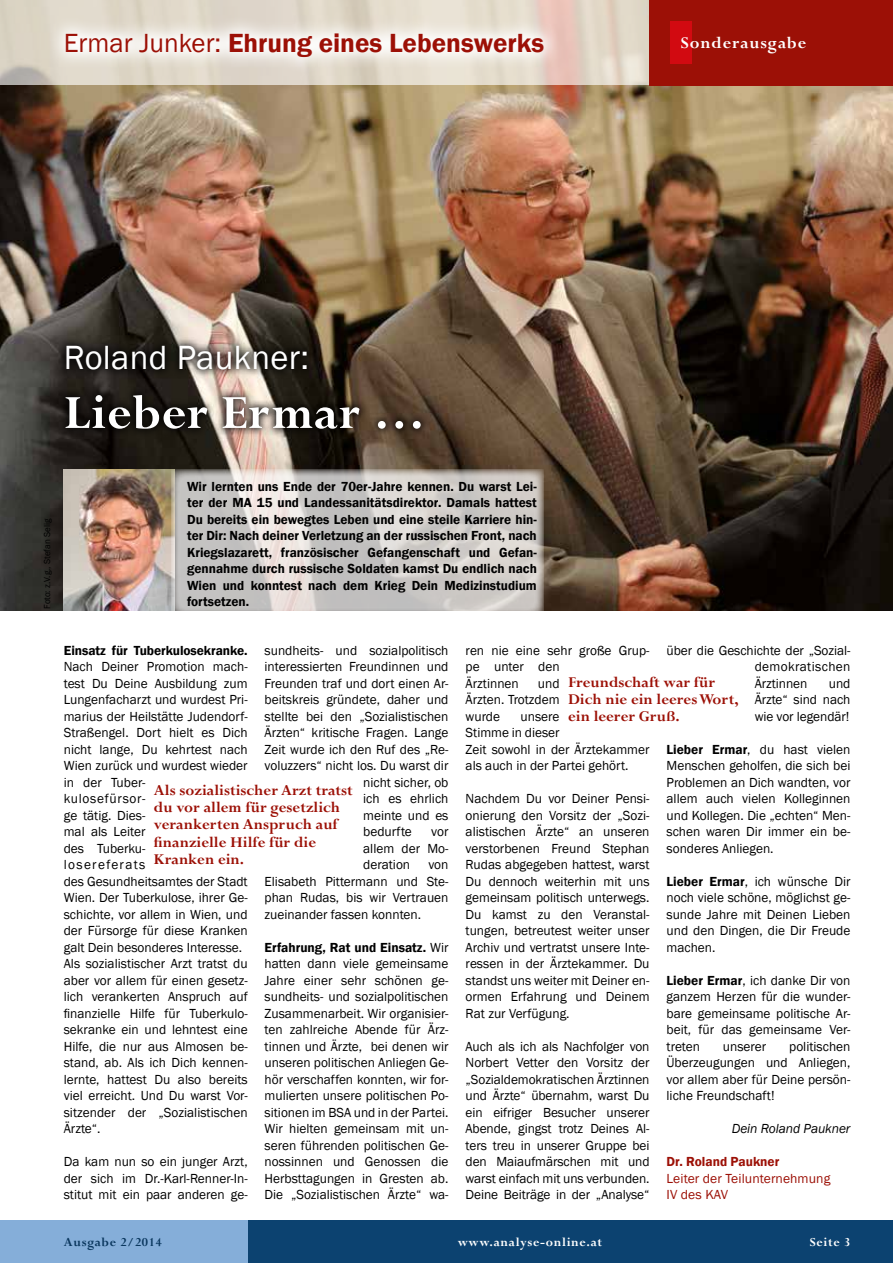
<style>
.page{position:relative;width:893px;height:1263px;background:#fff}
.page>*{position:absolute;margin:0;border:0;box-sizing:border-box;transform-origin:0 0}
.t1{font:700 52.5px "Perpetua Std";letter-spacing:.01em;color:#fff}
.t2{font:34.5px "Franklin Gothic";letter-spacing:.01em;color:#fff}
.t3{font:600 27px "Franklin Gothic";color:#9c1006}
.t4{font:700 18px "Perpetua Std";letter-spacing:.05em;color:#fff}
.t5{font:700 16.5px/17.2px "Perpetua Std";color:#9c1006}
.t6{font:13.5px/16.5px "Franklin Gothic";color:#000;text-align:justify}
.t7{font:600 13.5px/16.5px "Franklin Gothic";color:#000;text-align:justify}
.t8{font:13.5px/16.5px "Franklin Gothic";letter-spacing:.005em;color:#9c1006}
.t9{font:700 13.5px "Perpetua Std";letter-spacing:.05em;color:#fff}
.t10{font:italic 13.5px "Franklin Gothic";letter-spacing:-.005em;color:#000}
.t11{font:600 13.5px "Franklin Gothic";color:#9c1006}
.t12{font:700 13.5px "Perpetua Std";letter-spacing:.05em;color:#0a375e}
.t13{font:9px "Franklin Gothic";color:#000}
.s1{font-weight:400}
.s2{font-weight:600}
</style>
<div class="page">
<div style="left:0;top:1220px;width:893px;height:43px;background:#0c4270"></div>
<div style="left:0;top:1220px;width:248px;height:43px;background:#85aed9"></div>
<img style="left:0;top:85px;width:893px;height:526px">
<img style="left:64px;top:469px;width:107px;height:141px">
<svg style="left:171px;top:469px;width:373px;height:142px;background:#cdc9c6"></svg>
<svg style="left:0;top:0;width:649px;height:85px;background:#dfd4c6"></svg>
<div style="left:649px;top:0;width:244px;height:85px;background:#9c1006"></div>
<svg style="left:47px;top:16px;width:514px;height:59px"></svg>
<div style="left:671px;top:21px;width:21px;height:43px;background:#d20a11"></div>
<svg style="left:57px;top:337px;width:372px;height:101px;background:#443a31"></svg>
<h3 class="t3" style="left:64px;top:26px;width:482px"><span class="s1">Ermar Junker:</span> Ehrung eines Lebenswerks</h3>
<h3 class="t4" style="left:681px;top:33px;width:127px">Sonderausgabe</h3>
<h2 class="t2" style="left:64px;top:336px;width:247px">Roland Paukner:</h2>
<h1 class="t1" style="left:64px;top:385px;width:363px">Lieber Ermar …</h1>
<p class="t13" style="left:42px;top:609px;width:91px;rotate:-90deg">Foto: z.V.g., Stefan Selig</p>
<p class="t7" style="left:187px;top:478px;width:351px">Wir lernten uns Ende der 70er-Jahre kennen. Du warst Lei&shy;ter der MA 15 und Landessanitätsdirektor. Damals hattest Du bereits ein bewegtes Leben und eine steile Karriere hin&shy;ter Dir: Nach deiner Verletzung an der russischen Front, nach Kriegslazarett, französischer Gefangenschaft und Gefan&shy;gennahme durch russische Soldaten kamst Du endlich nach Wien und konntest nach dem Krieg Dein Medizinstudium fortsetzen.</p>
<p class="t7" style="left:64px;top:642px;width:185px">Einsatz für Tuberkulosekranke.</p>
<p class="t6" style="left:64px;top:659px;width:185px;text-align:left">Nach Deiner Promotion mach&shy;test Du Deine Ausbildung zum<br>Lungenfacharzt und wurdest Pri&shy;marius der Heilstätte Judendorf-<br>Straßengel. Dort hielt es Dich nicht lange, Du kehrtest nach<br>Wien zurück und wurdest wieder in der Tuber-<br>kulosefürsor-<br>ge tätig. Dies-<br>mal als Leiter<br>des Tuberku-<br>losereferats<br>des Gesundheitsamtes der Stadt<br>Wien. Der Tuberkulose, ihrer Ge&shy;schichte, vor allem in Wien, und der Fürsorge für diese Kranken galt Dein besonderes Interesse.<br>Als sozialistischer Arzt tratst du aber vor allem für einen gesetz&shy;lich verankerten Anspruch auf finanzielle Hilfe für Tuberkulo&shy;sekranke ein und lehntest eine<br>Hilfe, die nur aus Almosen be&shy;stand, ab. Als ich Dich kennen&shy;lernte, hattest Du also bereits viel erreicht. Und Du warst Vor&shy;sitzender der „Sozialistischen<br>Ärzte“.</p>
<p class="t6" style="left:64px;top:1154px;width:185px">Da kam nun so ein junger Arzt, der sich im Dr.-Karl-Renner-In&shy;stitut mit ein paar anderen ge-</p>
<p class="t6" style="left:265px;top:642px;width:185px">sundheits- und sozialpolitisch</p>
<p class="t6" style="left:265px;top:659px;width:185px">interessierten Freundinnen und</p>
<p class="t6" style="left:265px;top:675px;width:185px">Freunden traf und dort einen Ar-</p>
<p class="t6" style="left:265px;top:692px;width:185px">beitskreis gründete, daher und</p>
<p class="t6" style="left:265px;top:708px;width:185px">stellte bei den „Sozialistischen</p>
<p class="t6" style="left:265px;top:725px;width:185px">Ärzten“ kritische Fragen. Lange</p>
<p class="t6" style="left:265px;top:741px;width:185px">Zeit wurde ich den Ruf des „Re-</p>
<p class="t6" style="left:265px;top:758px;width:185px">voluzzers“ nicht los. Du warst dir</p>
<p class="t6" style="left:363px;top:774px;width:87px">nicht sicher, ob</p>
<p class="t6" style="left:363px;top:791px;width:87px">ich es ehrlich</p>
<p class="t6" style="left:363px;top:807px;width:87px">meinte und es</p>
<p class="t6" style="left:363px;top:824px;width:50px">bedurfte</p>
<p class="t5" style="left:154px;top:782px;width:200px">Als sozialistischer Arzt tratst du vor allem für gesetzlich verankerten Anspruch auf finanzielle Hilfe für die<br>Kranken ein.</p>
<p class="t6" style="left:363px;top:824px;width:87px;text-indent:68px">vor allem der Mo&shy;deration</p>
<p class="t6" style="left:265px;top:857px;width:185px;text-indent:164px">von Elisabeth Pittermann und Ste&shy;phan Rudas, bis wir Vertrauen zueinander fassen konnten.</p>
<p class="t6" style="left:265px;top:939px;width:185px"><span class="s2">Erfahrung, Rat und Einsatz.</span> Wir hatten dann viele gemeinsame Jahre einer sehr schönen ge&shy;sundheits- und sozialpolitischen Zusammenarbeit. Wir organisier&shy;ten zahlreiche Abende für Ärz&shy;tinnen und Ärzte, bei denen wir unseren politischen Anliegen Ge&shy;hör verschaffen konnten, wir for&shy;mulierten unsere politischen Po&shy;sitionen im BSA und in der Partei.<br>Wir hielten gemeinsam mit un&shy;seren führenden politischen Ge&shy;nossinnen und Genossen die Herbsttagungen in Gresten ab.<br>Die „Sozialistischen Ärzte“ wa-</p>
<p class="t6" style="left:466px;top:642px;width:185px;text-align:left">ren nie eine sehr große Grup&shy;pe unter den<br>Ärztinnen</p>
<p class="t6" style="left:755px;top:642px;width:97px;text-indent:-88px">über die Geschichte der „Sozial&shy;demokratischen Ärztinnen</p>
<p class="t5" style="left:568px;top:674px;width:172px">Freundschaft war für<br>Dich nie ein leeres Wort, ein leerer Gruß.</p>
<p class="t6" style="left:466px;top:675px;width:95px;text-indent:72px">und Ärzten. Trotzdem wurde</p>
<p class="t6" style="left:755px;top:675px;width:97px;text-indent:74px">und Ärzte“ sind nach wie vor legendär!</p>
<p class="t6" style="left:666px;top:741px;width:185px"><span class="s2">Lieber Ermar</span>, du hast vielen Menschen geholfen, die sich bei Problemen an Dich wandten, vor allem auch vielen Kolleginnen und Kollegen. Die „echten“ Men&shy;schen waren Dir immer ein be&shy;sonderes Anliegen.</p>
<p class="t6" style="left:666px;top:873px;width:185px"><span class="s2">Lieber Ermar</span>, ich wünsche Dir noch viele schöne, möglichst ge&shy;sunde Jahre mit Deinen Lieben und den Dingen, die Dir Freude machen.</p>
<p class="t6" style="left:666px;top:972px;width:185px"><span class="s2">Lieber Ermar</span>, ich danke Dir von ganzem Herzen für die wunder&shy;bare gemeinsame politische Ar&shy;beit, für das gemeinsame Ver&shy;treten</p>
<p class="t6" style="left:466px;top:708px;width:185px;text-align:left;text-indent:55px">unsere<br>Stimme in dieser<br>Zeit sowohl in der Ärztekammer als auch in der Partei gehört.</p>
<p class="t6" style="left:466px;top:791px;width:185px">Nachdem Du vor Deiner Pensi&shy;onierung den Vorsitz der „Sozi&shy;alistischen Ärzte“ an unseren verstorbenen Freund Stephan Rudas abgegeben hattest, warst Du dennoch weiterhin mit uns gemeinsam politisch unterwegs.<br>Du kamst zu den Veranstal&shy;tungen, betreutest weiter unser Archiv und vertratst unsere Inte&shy;ressen in der Ärztekammer. Du standst uns weiter mit Deiner en&shy;ormen Erfahrung und Deinem Rat zur Verfügung.</p>
<p class="t6" style="left:466px;top:1038px;width:185px">Auch als ich als Nachfolger von Norbert Vetter den Vorsitz der „Sozialdemokratischen Ärztinnen und Ärzte“ übernahm, warst Du ein eifriger Besucher unserer Abende, gingst trotz Deines Al&shy;ters treu in unserer Gruppe bei den Maiaufmärschen mit und warst einfach mit uns verbunden.<br>Deine Beiträge in der „Analyse“</p>
<p class="t6" style="left:666px;top:1038px;width:185px;text-indent:123px">politischen Überzeugungen und Anliegen, vor allem aber für Deine persön&shy;liche Freundschaft!</p>
<p class="t10" style="left:732px;top:1120px;width:120px">Dein Roland Paukner</p>
<p class="t11" style="left:666px;top:1153px;width:114px">Dr. Roland Paukner</p>
<p class="t8" style="left:666px;top:1170px;width:165px">Leiter der Teilunternehmung<br>IV des KAV</p>
<p class="t6" style="left:723px;top:1038px;width:45px">unserer</p>
<p class="t12" style="left:64px;top:1235px;width:100px">Ausgabe 2/2014</p>
<p class="t9" style="left:458px;top:1235px;width:146px">www.analyse-online.at</p>
<p class="t9" style="left:810px;top:1235px;width:42px">Seite 3</p>
</div>
